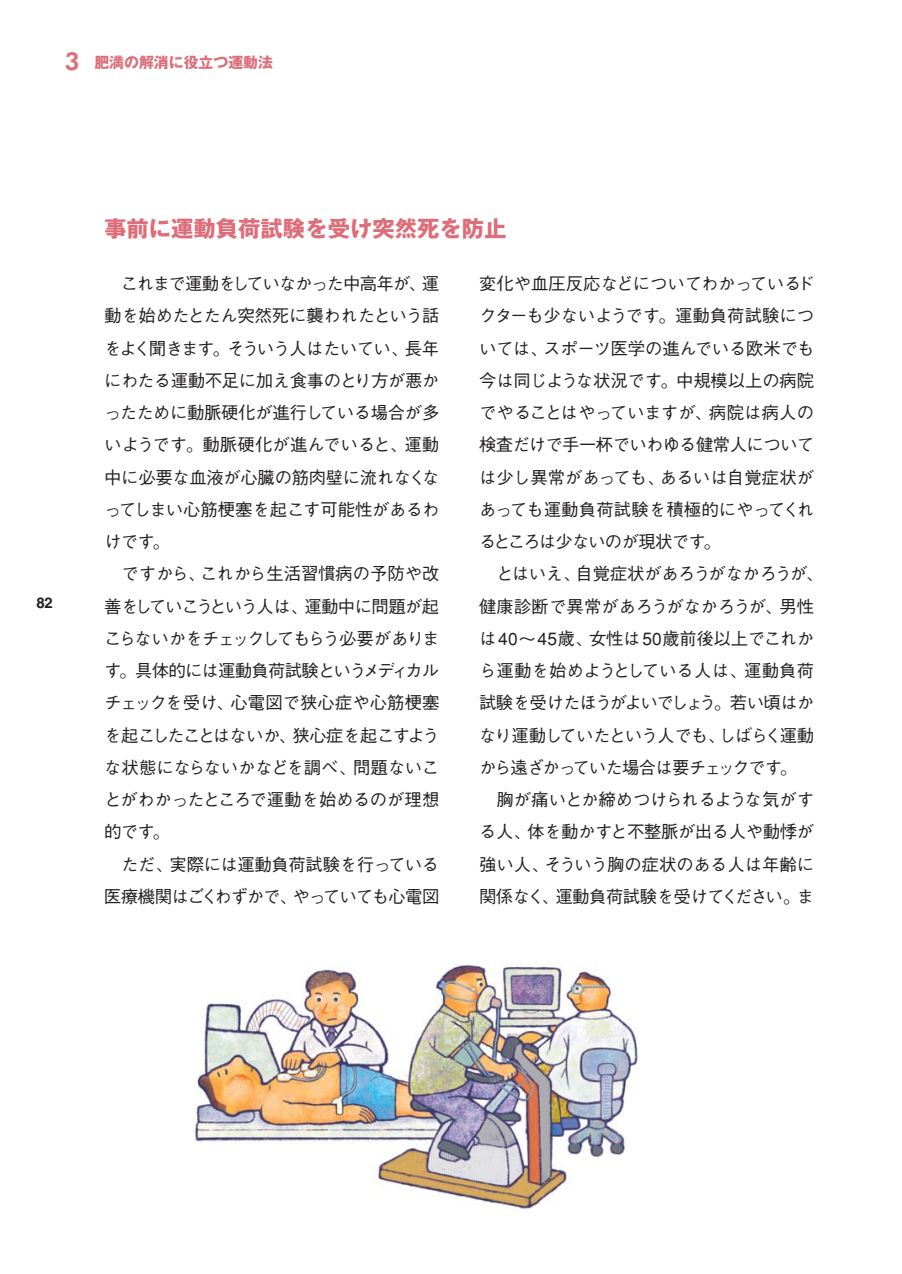
<style>
.page{position:relative;width:902px;height:1274px;background:#fff}
.page>*{position:absolute;margin:0;border:0;box-sizing:border-box;transform-origin:0 0}
.t1{font:700 22.4px "Gothic MB101";color:#dd6d79}
.t2{font:500 17.32px/32.2px "Gothic BBB";letter-spacing:-.03em;color:#231f20;text-align:justify}
.t3{font:700 14.88px "Gothic MB101";color:#dd6d79}
.t4{font:700 14.88px "Helvetica";color:#231f20}
.s1{font-family:"Futura BT";font-weight:800;font-size:24.85px}
</style>
<div class="page">
<img style="left:193px;top:962px;width:445px;height:247px">
<p class="t3" style="left:64px;top:56px;width:210px"><span class="s1">3</span> 肥満の解消に役立つ運動法</p>
<p class="t4" style="left:37px;top:598px;width:18px">82</p>
<p class="t1" style="left:104px;top:220px;width:403px">事前に運動負荷試験を受け突然死を防止</p>
<p class="t2" style="left:104px;top:270px;width:336px;text-indent:17px">これまで運動をしていなかった中高年が、運動を始めたとたん突然死に襲われたという話をよく聞きます。そういう人はたいてい、長年にわたる運動不足に加え食事のとり方が悪かったために動脈硬化が進行している場合が多いようです。動脈硬化が進んでいると、運動中に必要な血液が心臓の筋肉壁に流れなくなってしまい心筋梗塞を起こす可能性があるわけです。</p>
<p class="t2" style="left:104px;top:560px;width:336px;text-indent:17px">ですから、これから生活習慣病の予防や改善をしていこうという人は、運動中に問題が起こらないかをチェックしてもらう必要があります。具体的には運動負荷試験というメディカルチェックを受け、心電図で狭心症や心筋梗塞を起こしたことはないか、狭心症を起こすような状態にならないかなどを調べ、問題ないことがわかったところで運動を始めるのが理想的です。</p>
<p class="t2" style="left:104px;top:850px;width:336px;text-align:right">ただ、実際には運動負荷試験を行っている医療機関はごくわずかで、やっていても心電図</p>
<p class="t2" style="left:479px;top:270px;width:336px">変化や血圧反応などについてわかっているドクターも少ないようです。運動負荷試験については、スポーツ医学の進んでいる欧米でも今は同じような状況です。中規模以上の病院でやることはやっていますが、病院は病人の検査だけで手一杯でいわゆる健常人については少し異常があっても、あるいは自覚症状があっても運動負荷試験を積極的にやってくれるところは少ないのが現状です。</p>
<p class="t2" style="left:479px;top:560px;width:345px;text-align:left;text-indent:17px">とはいえ、自覚症状があろうがなかろうが、健康診断で異常があろうがなかろうが、男性は40～45歳、女性は50歳前後以上でこれから運動を始めようとしている人は、運動負荷試験を受けたほうがよいでしょう。若い頃はかなり運動していたという人でも、しばらく運動から遠ざかっていた場合は要チェックです。</p>
<p class="t2" style="left:479px;top:786px;width:336px;text-indent:17px">胸が痛いとか締めつけられるような気がする人、体を動かすと不整脈が出る人や動悸が強い人、そういう胸の症状のある人は年齢に関係なく、運動負荷試験を受けてください。ま</p>
</div>
